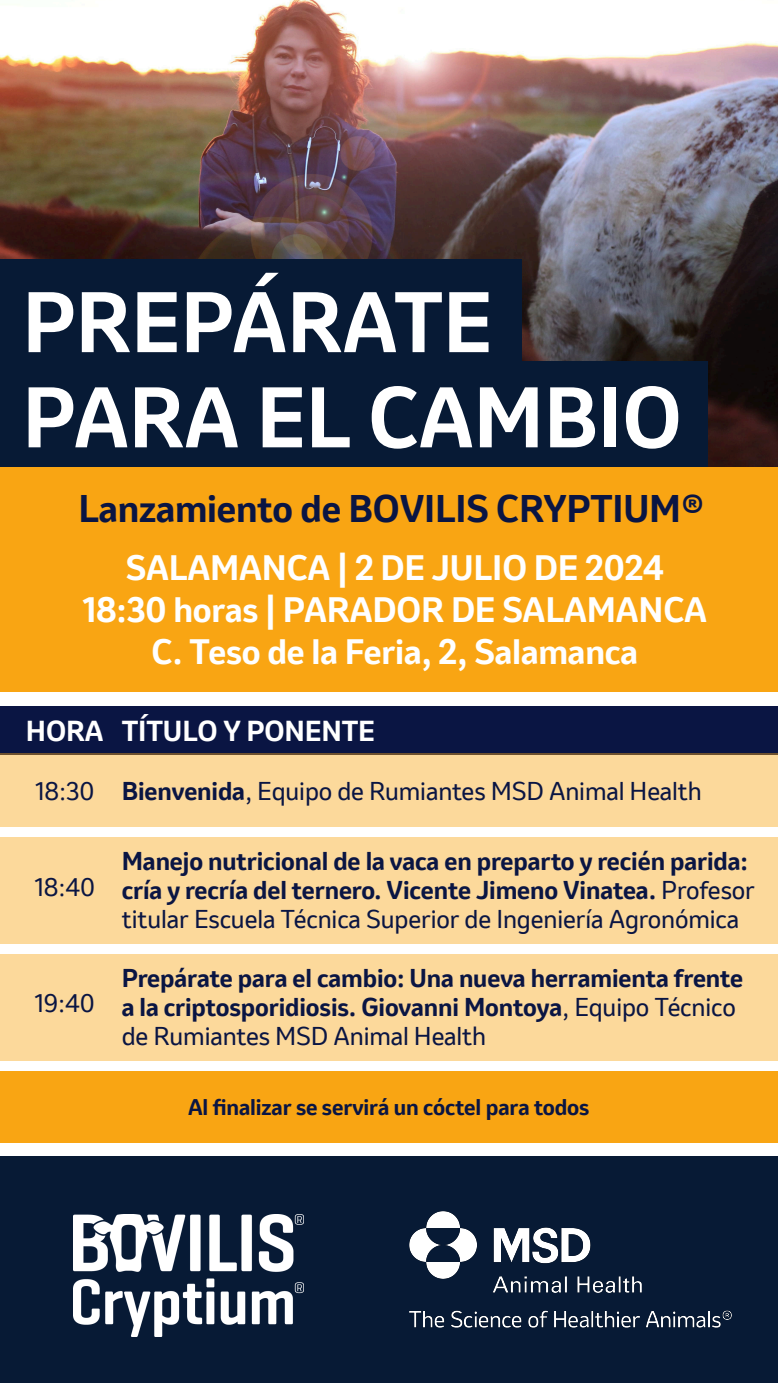
<style>
.page{position:relative;width:778px;height:1383px;background:#fff}
.page>*{position:absolute;margin:0;border:0;box-sizing:border-box;transform-origin:0 0}
.t1{font:700 79.2px/95.1px "Invention";color:#fff}
.t2{font:700 36px "Invention";letter-spacing:-.005em;color:#0a1543}
.t3{font:700 33px/42.3px "Invention";letter-spacing:-.005em;color:#fff;text-align:center}
.t4{font:700 27px "Invention";letter-spacing:-.005em;color:#fff}
.t5{font:700 24px/28.8px "Invention";letter-spacing:-.005em;color:#0a1543}
.t6{font:24px "Invention";letter-spacing:-.005em;color:#0a1543}
.t7{font:23.7px "Invention";letter-spacing:-.005em;color:#0a1543}
.t8{font:700 21.3px "Invention";letter-spacing:-.005em;color:#0a1543}
.s1{font-size:23.7px}
.s2{font-weight:700}
.s3{font-weight:400}
</style>
<div class="page">
<img style="left:0;top:0;width:778px;height:466px">
<div style="left:0;top:259px;width:521px;height:107px;background:#071a35"></div>
<div style="left:0;top:361px;width:707px;height:108px;background:#071a35"></div>
<div style="left:0;top:466px;width:778px;height:225px;background:#f9a513"></div>
<div style="left:0;top:1156px;width:778px;height:226px;background:#071a35"></div>
<img style="left:409px;top:1211px;width:323px;height:117px">
<img style="left:73px;top:1214px;width:231px;height:121px">
<div style="left:0;top:706px;width:778px;height:48px;background:#0a1543"></div>
<div style="left:0;top:752px;width:778px;height:74px;background:#fcd99b"></div>
<div style="left:0;top:837px;width:778px;height:106px;background:#fcd99b"></div>
<div style="left:0;top:953px;width:778px;height:107px;background:#fcd99b"></div>
<div style="left:0;top:1071px;width:778px;height:71px;background:#f9a513"></div>
<h1 class="t1" style="left:22px;top:275px;width:661px">PREPÁRATE<br>PARA EL CAMBIO</h1>
<h2 class="t2" style="left:78px;top:482px;width:627px">Lanzamiento de BOVILIS CRYPTIUM®</h2>
<h3 class="t3" style="left:82px;top:546px;width:626px">SALAMANCA | 2 DE JULIO DE 2024<br>18:30 horas | PARADOR DE SALAMANCA<br>C. Teso de la Feria, 2, Salamanca</h3>
<p class="t4" style="left:26px;top:711px;width:351px">HORA TÍTULO Y PONENTE</p>
<p class="t6" style="left:35px;top:774px;width:668px"><span class="s1">18:30</span> <span class="s2">Bienvenida</span>, Equipo de Rumiantes MSD Animal Health</p>
<p class="t7" style="left:35px;top:870px;width:62px">18:40</p>
<p class="t7" style="left:35px;top:986px;width:62px">19:40</p>
<p class="t5" style="left:122px;top:847px;width:634px">Manejo nutricional de la vaca en preparto y recién parida: cría y recría del ternero. Vicente Jimeno Vinatea. <span class="s3">Profesor titular Escuela Técnica Superior de Ingeniería Agronómica</span></p>
<p class="t5" style="left:122px;top:963px;width:623px">Prepárate para el cambio: Una nueva herramienta frente a la criptosporidiosis. Giovanni Montoya<span class="s3">, Equipo Técnico de Rumiantes MSD Animal Health</span></p>
<p class="t8" style="left:188px;top:1091px;width:403px">Al finalizar se servirá un cóctel para todos</p>
</div>
